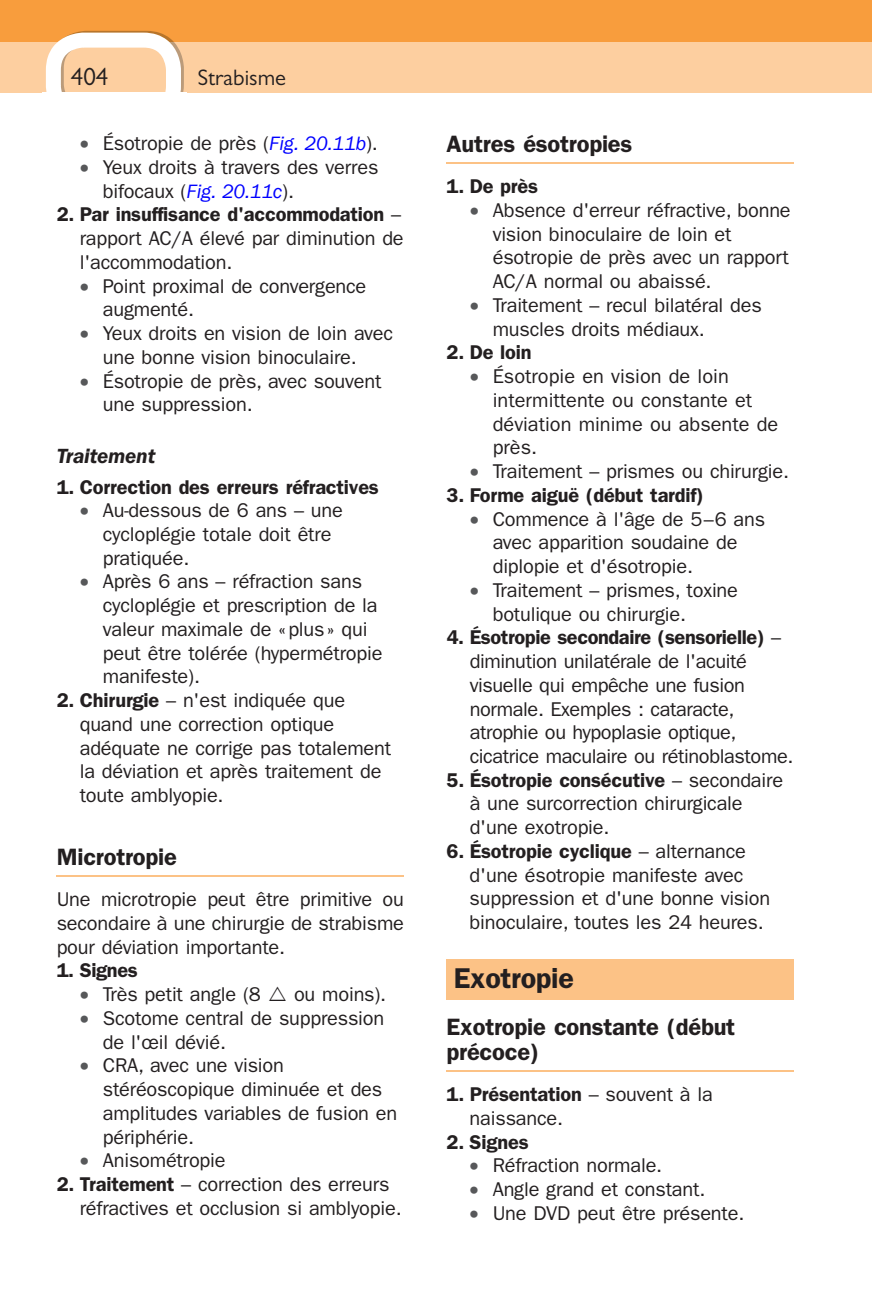
<style>
.page{position:relative;width:872px;height:1304px;background:#fff}
.page>*{position:absolute;margin:0;border:0;box-sizing:border-box;transform-origin:0 0}
.t1{font:600 28.75px "Franklin Gothic";letter-spacing:-.01em;color:#231f20}
.t2{font:25px "Gill Sans";color:#231f20}
.t3{font:600 23.75px/25.8px "Franklin Gothic";letter-spacing:-.01em;color:#231f20}
.t4{font:22.5px "Gill Sans";color:#231f20}
.t5{font:italic 600 21.25px "Franklin Gothic";letter-spacing:-.01em;color:#231f20}
.t6{font:20px/23.8px "Franklin Gothic";letter-spacing:-.01em;color:#231f20}
.t7{font:600 20px "Franklin Gothic";letter-spacing:-.01em;color:#231f20}
.s1{color:#57585a}
.s2{font-style:italic;color:#00f}
.s3{font-weight:600}
</style>
<div class="page">
<div style="left:0;top:0;width:872px;height:92px;background:#f89d3d"></div>
<div style="left:0;top:42px;width:872px;height:50px;background:#fdcfa0"></div>
<svg style="left:46px;top:31px;width:138px;height:61px"></svg>
<hr style="left:57px;top:875px;width:347px;height:2px;background:#fcc286">
<hr style="left:446px;top:162px;width:348px;height:2px;background:#fcc286">
<div style="left:446px;top:959px;width:348px;height:40px;background:#fcc286"></div>
<hr style="left:446px;top:1070px;width:348px;height:2px;background:#fcc286">
<p class="t2" style="left:71px;top:62px;width:39px">404</p>
<p class="t4" style="left:198px;top:65px;width:90px">Strabisme</p>
<p class="t6" style="left:80px;top:132px;width:300px"><span class="s1">•</span> Ésotropie de près ( <span class="s2">Fig. 20.11b</span> ).</p>
<p class="t6" style="left:103px;top:155px;width:277px;text-indent:-23px"><span class="s1">•</span> Yeux droits à travers des verres bifocaux ( <span class="s2">Fig. 20.11c</span> ).</p>
<p class="t6" style="left:80px;top:203px;width:325px;text-indent:-23px"><span class="s3">2. Par insuffisance d'accommodation</span> – rapport AC/A élevé par diminution de l'accommodation.</p>
<p class="t6" style="left:103px;top:274px;width:265px;text-indent:-23px"><span class="s1">•</span> Point proximal de convergence augmenté.</p>
<p class="t6" style="left:103px;top:322px;width:292px;text-indent:-23px"><span class="s1">•</span> Yeux droits en vision de loin avec une bonne vision binoculaire.</p>
<p class="t6" style="left:103px;top:369px;width:280px;text-indent:-23px"><span class="s1">•</span> Ésotropie de près, avec souvent une suppression.</p>
<p class="t5" style="left:57px;top:444px;width:100px">Traitement</p>
<p class="t7" style="left:57px;top:475px;width:324px">1. Correction des erreurs réfractives</p>
<p class="t6" style="left:103px;top:499px;width:241px;text-indent:-23px"><span class="s1">•</span> Au-dessous de 6 ans – une cycloplégie totale doit être pratiquée.</p>
<p class="t6" style="left:103px;top:570px;width:281px;text-indent:-23px"><span class="s1">•</span> Après 6 ans – réfraction sans cycloplégie et prescription de la valeur maximale de « plus » qui peut être tolérée (hypermétropie manifeste).</p>
<p class="t6" style="left:80px;top:689px;width:313px;text-indent:-23px"><span class="s3">2. Chirurgie</span> – n'est indiquée que quand une correction optique adéquate ne corrige pas totalement la déviation et après traitement de toute amblyopie.</p>
<p class="t3" style="left:57px;top:844px;width:122px">Microtropie</p>
<p class="t6" style="left:57px;top:888px;width:349px;text-align:justify">Une microtropie peut être primitive ou secondaire à une chirurgie de strabisme pour déviation importante.</p>
<p class="t7" style="left:57px;top:959px;width:83px">1. Signes</p>
<p class="t6" style="left:80px;top:983px;width:183px"><span class="s1">•</span> Très petit angle (8</p>
<p class="t6" style="left:294px;top:983px;width:94px">ou moins).</p>
<p class="t6" style="left:103px;top:1006px;width:283px;text-indent:-23px"><span class="s1">•</span> Scotome central de suppression de l'œil dévié.</p>
<p class="t6" style="left:103px;top:1054px;width:296px;text-indent:-23px"><span class="s1">•</span> CRA, avec une vision stéréoscopique diminuée et des amplitudes variables de fusion en périphérie.</p>
<p class="t6" style="left:80px;top:1149px;width:147px"><span class="s1">•</span> Anisométropie</p>
<p class="t6" style="left:80px;top:1172px;width:323px;text-indent:-23px"><span class="s3">2. Traitement</span> – correction des erreurs réfractives et occlusion si amblyopie.</p>
<p class="t3" style="left:446px;top:131px;width:187px">Autres ésotropies</p>
<p class="t7" style="left:446px;top:175px;width:93px">1. De près</p>
<p class="t6" style="left:493px;top:198px;width:299px;text-indent:-23px"><span class="s1">•</span> Absence d'erreur réfractive, bonne vision binoculaire de loin et ésotropie de près avec un rapport<br>AC/A normal ou abaissé.</p>
<p class="t6" style="left:493px;top:293px;width:270px;text-indent:-23px"><span class="s1">•</span> Traitement – recul bilatéral des muscles droits médiaux.</p>
<p class="t7" style="left:446px;top:341px;width:87px">2. De loin</p>
<p class="t6" style="left:493px;top:365px;width:287px;text-indent:-23px"><span class="s1">•</span> Ésotropie en vision de loin<br>inter mittente ou constante et déviation minime ou absente de près.</p>
<p class="t6" style="left:470px;top:460px;width:321px"><span class="s1">•</span> Traitement – prismes ou chirurgie.</p>
<p class="t7" style="left:446px;top:483px;width:259px">3. Forme aiguë (début tardif)</p>
<p class="t6" style="left:493px;top:507px;width:274px;text-indent:-23px"><span class="s1">•</span> Commence à l'âge de 5–6 ans avec apparition soudaine de diplopie et d'ésotropie.</p>
<p class="t6" style="left:493px;top:578px;width:247px;text-indent:-23px"><span class="s1">•</span> Traitement – prismes, toxine botulique ou chirurgie.</p>
<p class="t6" style="left:470px;top:626px;width:325px;text-indent:-23px"><span class="s3">4. Ésotropie secondaire (sensorielle)</span> – diminution unilatérale de l'acuité visuelle qui empêche une fusion normale. Exemples : cataracte, atrophie ou hypoplasie optique, cicatrice maculaire ou rétinoblastome.</p>
<p class="t6" style="left:469px;top:768px;width:315px;text-indent:-23px"><span class="s3">5. Ésotropie consécutive</span> – secondaire à une surcorrection chirurgicale d'une exotropie.</p>
<p class="t6" style="left:469px;top:839px;width:302px;text-indent:-23px"><span class="s3">6. Ésotropie cyclique</span> – alternance d'une ésotropie manifeste avec suppression et d'une bonne vision binoculaire, toutes les 24 heures.</p>
<h1 class="t1" style="left:454px;top:961px;width:122px">Exotropie</h1>
<p class="t3" style="left:446px;top:1014px;width:290px">Exotropie constante (début précoce)</p>
<p class="t6" style="left:469px;top:1083px;width:245px;text-indent:-23px"><span class="s3">1. Présentation</span> – souvent à la naissance.</p>
<p class="t7" style="left:446px;top:1130px;width:84px">2. Signes</p>
<p class="t6" style="left:469px;top:1154px;width:194px"><span class="s1">•</span> Réfraction normale.</p>
<p class="t6" style="left:469px;top:1178px;width:237px"><span class="s1">•</span> Angle grand et constant.</p>
<p class="t6" style="left:469px;top:1201px;width:276px"><span class="s1">•</span> Une DVD peut être présente.</p>
</div>
